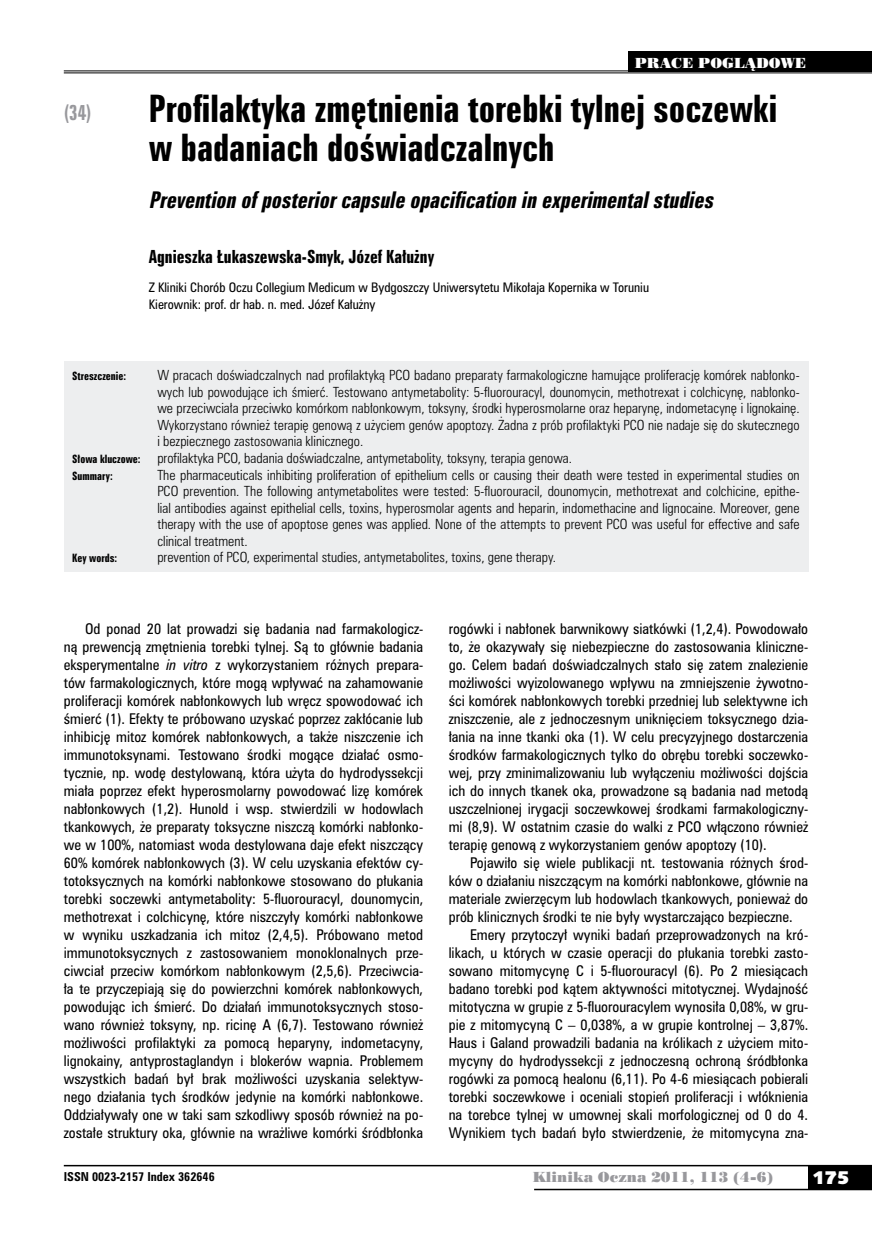
<style>
.page{position:relative;width:872px;height:1234px;background:#fff}
.page>*{position:absolute;margin:0;border:0;box-sizing:border-box;transform-origin:0 0}
.t1{font:34.5px/39px "Zurich Bd X Cn PL";color:#000}
.t2{font:italic 21px "Zurich Bd X Cn PL";color:#000}
.t3{font:19.5px "Zurich Bd X Cn PL";color:#98989c;scale:.9 1}
.t4{font:18px "Humanst 531 U Blk PL";color:#fff}
.t5{font:16.5px "Zurich Bd X Cn PL";color:#000}
.t6{font:13.5px/18px "Zurich Cn PL";color:#000;text-align:justify}
.t7{font:13.5px "Poster Bodoni PL";color:#98989c}
.t8{font:13.5px "Poster Bodoni PL";color:#fff}
.t9{font:12.75px/16.5px "Zurich Lt Cn PL";color:#000;text-align:justify}
.t10{font:12px/16.5px "Zurich Cn PL";color:#000}
.t11{font:700 11.25px "Zurich Cn PL";color:#000}
.t12{font:10.5px "Zurich Bd X Cn PL";color:#000}
.s1{font-style:italic}
</style>
<div class="page">
<div style="left:808px;top:1165px;width:64px;height:24px;background:#000"></div>
<hr style="left:64px;top:1164px;width:808px;height:2px;background:#000">
<hr style="left:534px;top:1188px;width:338px;height:1px;background:#000">
<div style="left:64px;top:361px;width:744px;height:210px;background:#edeeef"></div>
<hr style="left:64px;top:70px;width:808px;height:1px;background:#000">
<hr style="left:64px;top:72px;width:808px;height:1px;background:#000">
<div style="left:628px;top:51px;width:244px;height:21px;background:#000"></div>
<h3 class="t3" style="left:64px;top:100px;width:32px">(34)</h3>
<p class="t8" style="left:635px;top:54px;width:173px">PRACE POGLĄDOWE</p>
<h1 class="t1" style="left:149px;top:89px;width:630px">Profilaktyka zmętnienia torebki tylnej soczewki w badaniach doświadczalnych</h1>
<h2 class="t2" style="left:149px;top:186px;width:571px">Prevention ofposteriorcapsule opacification in experimentalstudies</h2>
<p class="t5" style="left:149px;top:245px;width:287px">Agnieszka Łukaszewska-Smyk, Józef Kałużny</p>
<p class="t10" style="left:149px;top:279px;width:502px">Z Kliniki Chorób Oczu Collegium Medicum w Bydgoszczy Uniwersytetu Mikołaja Kopernika w Toruniu<br>Kierownik: prof. dr hab. n. med. Józef Kałużny</p>
<p class="t12" style="left:72px;top:369px;width:55px">Streszczenie:</p>
<p class="t9" style="left:157px;top:367px;width:644px">W pracach doświadczalnych nad profilaktyką PCO badano preparaty farmakologiczne hamujące proliferację komórek nabłonko&shy;wych lub powodujące ich śmierć. Testowano antymetabolity: 5-fluorouracyl, dounomycin, methotrexat i colchicynę, nabłonko&shy;we przeciwciała przeciwko komórkom nabłonkowym, toksyny, środki hyperosmolarne oraz heparynę, indometacynę i lignokainę.<br>Wykorzystano również terapię genową z użyciem genów apoptozy. Żadna z prób profilaktyki PCO nie nadaje się do skutecznego i bezpiecznego zastosowania klinicznego.</p>
<p class="t12" style="left:72px;top:452px;width:70px">Słowa kluczowe:</p>
<p class="t9" style="left:157px;top:449px;width:416px">profilaktyka PCO, badania doświadczalne, antymetabolity, toksyny, terapia genowa.</p>
<p class="t12" style="left:72px;top:468px;width:42px">Summary:</p>
<p class="t9" style="left:157px;top:466px;width:644px">The pharmaceuticals inhibiting proliferation of epithelium cells or causing their death were tested in experimental studies on PCO prevention. The following antymetabolites were tested: 5-fluorouracil, dounomycin, methotrexat and colchicine, epithe&shy;lial antibodies against epithelial cells, toxins, hyperosmolar agents and heparin, indomethacine and lignocaine. Moreover, gene therapy with the use of apoptose genes was applied. None of the attempts to prevent PCO was useful for effective and safe clinical treatment.</p>
<p class="t12" style="left:72px;top:551px;width:46px">Key words:</p>
<p class="t9" style="left:157px;top:548px;width:400px">prevention of PCO, experimental studies, antymetabolites, toxins, gene therapy.</p>
<p class="t6" style="left:64px;top:619px;width:361px;text-indent:21px">Od ponad 20 lat prowadzi się badania nad farmakologicz&shy;ną prewencją zmętnienia torebki tylnej. Są to głównie badania eksperymentalne <span class="s1">in vitro</span> z wykorzystaniem różnych prepara&shy;tów farmakologicznych, które mogą wpływać na zahamowanie proliferacji komórek nabłonkowych lub wręcz spowodować ich śmierć (1). Efekty te próbowano uzyskać poprzez zakłócanie lub inhibicję mitoz komórek nabłonkowych, a także niszczenie ich immunotoksynami. Testowano środki mogące działać osmo&shy;tycznie, np. wodę destylowaną, która użyta do hydrodyssekcji miała poprzez efekt hyperosmolarny powodować lizę komórek nabłonkowych (1,2). Hunold i wsp. stwierdzili w hodowlach tkankowych, że preparaty toksyczne niszczą komórki nabłonko&shy;we w 100%, natomiast woda destylowana daje efekt niszczący 60% komórek nabłonkowych (3). W celu uzyskania efektów cy&shy;totoksycznych na komórki nabłonkowe stosowano do płukania torebki soczewki antymetabolity: 5-fluorouracyl, dounomycin, methotrexat i colchicynę, które niszczyły komórki nabłonkowe w wyniku uszkadzania ich mitoz (2,4,5). Próbowano metod immunotoksycznych z zastosowaniem monoklonalnych prze&shy;ciwciał przeciw komórkom nabłonkowym (2,5,6). Przeciwcia&shy;ła te przyczepiają się do powierzchni komórek nabłonkowych, powodując ich śmierć. Do działań immunotoksycznych stoso&shy;wano również toksyny, np. ricinę A (6,7). Testowano również możliwości profilaktyki za pomocą heparyny, indometacyny, lignokainy, antyprostaglandyn i blokerów wapnia. Problemem wszystkich badań był brak możliwości uzyskania selektyw&shy;nego działania tych środków jedynie na komórki nabłonkowe.<br>Oddziaływały one w taki sam szkodliwy sposób również na po&shy;zostałe struktury oka, głównie na wrażliwe komórki śródbłonka</p>
<p class="t6" style="left:449px;top:619px;width:361px">rogówki i nabłonek barwnikowy siatkówki (1,2,4). Powodowało to, że okazywały się niebezpieczne do zastosowania kliniczne&shy;go. Celem badań doświadczalnych stało się zatem znalezienie możliwości wyizolowanego wpływu na zmniejszenie żywotno&shy;ści komórek nabłonkowych torebki przedniej lub selektywne ich zniszczenie, ale z jednoczesnym uniknięciem toksycznego dzia&shy;łania na inne tkanki oka (1). W celu precyzyjnego dostarczenia środków farmakologicznych tylko do obrębu torebki soczewko&shy;wej, przy zminimalizowaniu lub wyłączeniu możliwości dojścia ich do innych tkanek oka, prowadzone są badania nad metodą uszczelnionej irygacji soczewkowej środkami farmakologiczny&shy;mi (8,9). W ostatnim czasie do walki z PCO włączono również terapię genową z wykorzystaniem genów apoptozy (10).</p>
<p class="t6" style="left:449px;top:853px;width:361px;text-indent:21px">Pojawiło się wiele publikacji nt. testowania różnych środ&shy;ków o działaniu niszczącym na komórki nabłonkowe, głównie na materiale zwierzęcym lub hodowlach tkankowych, ponieważ do prób klinicznych środki te nie były wystarczająco bezpieczne.</p>
<p class="t6" style="left:449px;top:925px;width:361px;text-indent:21px">Emery przytoczył wyniki badań przeprowadzonych na kró&shy;likach, u których w czasie operacji do płukania torebki zasto&shy;sowano mitomycynę C i 5-fluorouracyl (6). Po 2 miesiącach badano torebki pod kątem aktywności mitotycznej. Wydajność mitotyczna w grupie z 5-fluorouracylem wynosiła 0,08%, w gru&shy;pie z mitomycyną C – 0,038%, a w grupie kontrolnej – 3,87%.<br>Haus i Galand prowadzili badania na królikach z użyciem mito&shy;mycyny do hydrodyssekcji z jednoczesną ochroną śródbłonka rogówki za pomocą healonu (6,11). Po 4-6 miesiącach pobierali torebki soczewkowe i oceniali stopień proliferacji i włóknienia na torebce tylnej w umownej skali morfologicznej od 0 do 4.<br>Wynikiem tych badań było stwierdzenie, że mitomycyna zna-</p>
<p class="t11" style="left:64px;top:1168px;width:152px">ISSN 0023-2157 Index 362646</p>
<p class="t7" style="left:532px;top:1168px;width:242px">Klinika Oczna 2011, 113 (4-6)</p>
<h3 class="t4" style="left:812px;top:1165px;width:38px">175</h3>
</div>
